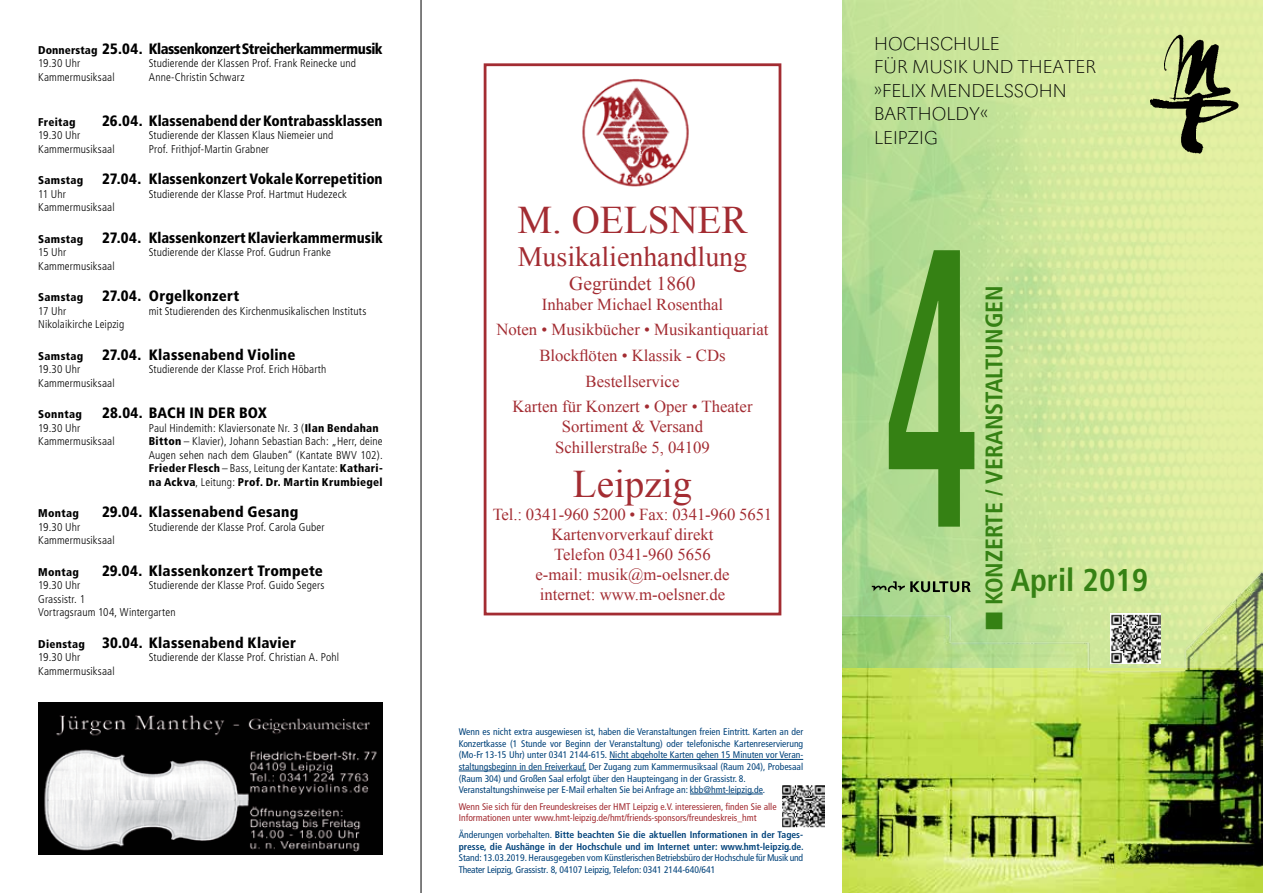
<style>
.page{position:relative;width:1263px;height:893px;background:#fff}
.page>*{position:absolute;margin:0;border:0;box-sizing:border-box;transform-origin:0 0}
.t1{font:700 condensed 396px "Frutiger";color:#358114;scale:.47 1}
.t2{font:39px "Times New Roman";color:#a32c32}
.t3{font:700 condensed 31.5px "Frutiger";color:#358114}
.t4{font:27.9px "Times New Roman";color:#a32c32}
.t5{font:700 condensed 24px "Frutiger";color:#358114}
.t6{font:19.5px/23.4px "Maxima Zart T20";color:#000}
.t7{font:19.5px "Times New Roman";color:#a32c32}
.t8{font:16.8px/20.1px "Times New Roman";color:#a32c32;text-align:center}
.t9{font:900 condensed 15px "Frutiger";color:#000}
.t10{font:900 condensed 15px "Frutiger";letter-spacing:-.035em;color:#000}
.t11{font:300 condensed 11.25px/13.5px "Frutiger";letter-spacing:.01em;color:#000;text-align:justify}
.t12{font:900 condensed 11.25px "Frutiger";letter-spacing:.025em;color:#000}
.t13{font:condensed 9.6px/11.6px "Frutiger";color:#00427a}
.t14{font:condensed 9.6px/11.6px "Frutiger";color:#a32c32}
.t15{font:700 condensed 9.6px/11.6px "Frutiger";color:#00427a}
.s1{font-size:11.25px}
.s2{font-weight:900}
.s3{font-weight:400}
</style>
<div class="page">
<img style="left:842px;top:668px;width:421px;height:225px">
<img style="left:842px;top:0;width:421px;height:668px">
<img style="left:1110px;top:613px;width:50px;height:50px">
<svg style="left:872px;top:581px;width:99px;height:11px"></svg>
<img style="left:38px;top:702px;width:345px;height:153px">
<hr style="left:609px;top:759px;width:194px;height:1px;background:#00427a">
<hr style="left:459px;top:771px;width:127px;height:1px;background:#00427a">
<hr style="left:690px;top:794px;width:73px;height:1px;background:#00427a">
<div style="left:484px;top:63px;width:297px;height:552px;border:3px solid #a32c32"></div>
<img style="left:582px;top:79px;width:107px;height:108px">
<img style="left:782px;top:785px;width:43px;height:43px">
<img style="left:1150px;top:35px;width:88px;height:118px">
<hr style="left:421px;top:0;width:1px;height:893px;background:#000">
<h3 class="t10" style="left:38px;top:40px;width:346px"><span class="s1">Donnerstag</span> 25.04. Klassenkonzert Streicherkammermusik</h3>
<p class="t11" style="left:38px;top:57px;width:43px">19.30 Uhr</p>
<p class="t11" style="left:149px;top:57px;width:209px">Studierende der Klassen Prof. Frank Reinecke und</p>
<p class="t11" style="left:38px;top:70px;width:78px">Kammermusiksaal</p>
<p class="t11" style="left:149px;top:70px;width:97px">Anne-Christin Schwarz</p>
<p class="t12" style="left:38px;top:115px;width:39px">Freitag</p>
<h3 class="t9" style="left:102px;top:112px;width:282px">26.04. Klassenabend der Kontrabassklassen</h3>
<p class="t11" style="left:38px;top:129px;width:43px">19.30 Uhr</p>
<p class="t11" style="left:149px;top:129px;width:186px">Studierende der Klassen Klaus Niemeier und</p>
<p class="t11" style="left:38px;top:142px;width:78px">Kammermusiksaal</p>
<p class="t11" style="left:149px;top:142px;width:122px">Prof. Frithjof-Martin Grabner</p>
<p class="t12" style="left:38px;top:174px;width:46px">Samstag</p>
<h3 class="t9" style="left:102px;top:170px;width:282px">27.04. Klassenkonzert Vokale Korrepetition</h3>
<p class="t11" style="left:38px;top:187px;width:29px">11 Uhr</p>
<p class="t11" style="left:149px;top:187px;width:200px">Studierende der Klasse Prof. Hartmut Hudezeck</p>
<p class="t11" style="left:38px;top:201px;width:78px">Kammermusiksaal</p>
<p class="t12" style="left:38px;top:232px;width:46px">Samstag</p>
<h3 class="t9" style="left:102px;top:229px;width:282px">27.04. Klassenkonzert Klavierkammermusik</h3>
<p class="t11" style="left:38px;top:246px;width:30px">15 Uhr</p>
<p class="t11" style="left:149px;top:246px;width:184px">Studierende der Klasse Prof. Gudrun Franke</p>
<p class="t11" style="left:38px;top:259px;width:78px">Kammermusiksaal</p>
<p class="t12" style="left:38px;top:291px;width:46px">Samstag</p>
<h3 class="t9" style="left:102px;top:287px;width:139px">27.04. Orgelkonzert</h3>
<p class="t11" style="left:38px;top:304px;width:30px">17 Uhr</p>
<p class="t11" style="left:149px;top:304px;width:219px">mit Studierenden des Kirchenmusikalischen Instituts</p>
<p class="t11" style="left:38px;top:318px;width:87px">Nikolaikirche Leipzig</p>
<p class="t12" style="left:38px;top:349px;width:46px">Samstag</p>
<h3 class="t9" style="left:102px;top:346px;width:195px">27.04. Klassenabend Violine</h3>
<p class="t11" style="left:38px;top:363px;width:43px">19.30 Uhr</p>
<p class="t11" style="left:149px;top:363px;width:179px">Studierende der Klasse Prof. Erich Höbarth</p>
<p class="t11" style="left:38px;top:376px;width:78px">Kammermusiksaal</p>
<p class="t12" style="left:38px;top:408px;width:45px">Sonntag</p>
<h3 class="t9" style="left:102px;top:404px;width:167px">28.04. BACH IN DER BOX</h3>
<p class="t11" style="left:38px;top:421px;width:43px">19.30 Uhr</p>
<p class="t11" style="left:149px;top:421px;width:232px">Paul Hindemith: Klaviersonate Nr. 3 (<span class="s2">Ilan Bendahan</span></p>
<p class="t11" style="left:38px;top:435px;width:78px">Kammermusiksaal</p>
<p class="t11" style="left:149px;top:435px;width:235px"><span class="s2">Bitton</span> – Klavier), Johann Sebastian Bach: „Herr, deine Augen sehen nach dem Glauben“ (Kantate BWV 102).<br><span class="s2">Frieder Flesch</span> – Bass, Leitung der Kantate: <span class="s2">Kathari&shy;na Ackva</span>, Leitung: <span class="s2">Prof. Dr. Martin Krumbiegel</span></p>
<p class="t12" style="left:38px;top:507px;width:42px">Montag</p>
<h3 class="t9" style="left:102px;top:503px;width:198px">29.04. Klassenabend Gesang</h3>
<p class="t11" style="left:38px;top:520px;width:43px">19.30 Uhr</p>
<p class="t11" style="left:149px;top:520px;width:177px">Studierende der Klasse Prof. Carola Guber</p>
<p class="t11" style="left:38px;top:534px;width:78px">Kammermusiksaal</p>
<p class="t12" style="left:38px;top:565px;width:42px">Montag</p>
<h3 class="t9" style="left:102px;top:562px;width:222px">29.04. Klassenkonzert Trompete</h3>
<p class="t11" style="left:38px;top:579px;width:43px">19.30 Uhr</p>
<p class="t11" style="left:149px;top:579px;width:177px">Studierende der Klasse Prof. Guido Segers</p>
<p class="t11" style="left:38px;top:592px;width:139px">Grassistr. 1<br>Vortragsraum 104, Wintergarten</p>
<h3 class="t9" style="left:38px;top:634px;width:259px"><span class="s1">Dienstag</span> 30.04. Klassenabend Klavier</h3>
<p class="t11" style="left:38px;top:651px;width:43px">19.30 Uhr</p>
<p class="t11" style="left:149px;top:651px;width:192px">Studierende der Klasse Prof. Christian A. Pohl</p>
<p class="t11" style="left:38px;top:664px;width:78px">Kammermusiksaal</p>
<h2 class="t2" style="left:517px;top:198px;width:232px">M. OELSNER</h2>
<h3 class="t4" style="left:518px;top:241px;width:231px">Musikalienhandlung</h3>
<h3 class="t7" style="left:569px;top:272px;width:128px">Gegründet 1860</h3>
<h3 class="t8" style="left:496px;top:291px;width:274px;line-height:25.7px">Inhaber Michael Rosenthal<br>Noten • Musikbücher • Musikantiquariat<br>Blockflöten • Klassik - CDs<br>Bestellservice<br>Karten für Konzert • Oper • Theater</h3>
<h3 class="t8" style="left:555px;top:417px;width:156px">Sortiment &amp; Versand<br>Schillerstraße 5, 04109</h3>
<h2 class="t2" style="left:573px;top:462px;width:121px">Leipzig</h2>
<h3 class="t8" style="left:493px;top:504px;width:281px">Tel.: 0341-960 5200 • Fax: 0341-960 5651<br>Kartenvorverkauf direkt<br>Telefon 0341-960 5656<br>e-mail: musik@m-oelsner.de<br>internet: www.m-oelsner.de</h3>
<p class="t13" style="left:459px;top:726px;width:346px">Wenn es nicht extra ausgewiesen ist, haben die Veranstaltungen freien Eintritt. Karten an der Konzertkasse (1 Stunde vor Beginn der Veranstaltung) oder telefonische Kartenreservierung (Mo-Fr 13-15 Uhr) unter 0341 2144-615. Nicht abgeholte Karten gehen 15 Minuten vor Veran&shy;staltungsbeginn in den Freiverkauf. Der Zugang zum Kammermusiksaal (Raum 204), Probesaal (Raum 304) und Großen Saal erfolgt über den Haupteingang in der Grassistr. 8.<br>Veranstaltungshinweise per E-Mail erhalten Sie bei Anfrage an: kbb@hmt-leipzig.de.</p>
<p class="t14" style="left:459px;top:801px;width:319px">Wenn Sie sich für den Freundeskreises der HMT Leipzig e.V. interessieren, finden Sie alle<br>Informationen unter www.hmt-leipzig.de/hmt/friends-sponsors/freundeskreis_hmt</p>
<p class="t15" style="left:459px;top:829px;width:346px"><span class="s3">Änderungen vorbehalten.</span> Bitte beachten Sie die aktuellen Informationen in der Tages&shy;presse, die Aushänge in der Hochschule und im Internet unter: www.hmt-leipzig.de.</p>
<p class="t13" style="left:459px;top:852px;width:346px">Stand: 13.03.2019. Herausgegeben vom Künstlerischen Betriebsbüro der Hochschule für Musik und<br>Theater Leipzig, Grassistr. 8, 04107 Leipzig, Telefon: 0341 2144-640/641</p>
<h3 class="t6" style="left:874px;top:32px;width:223px">HOCHSCHULE<br>FÜR MUSIK UND THEATER »FELIX MENDELSSOHN<br>BARTHOLDY«<br>LEIPZIG</h3>
<h1 class="t1" style="left:883px;top:154px;width:207px">4</h1>
<h3 class="t5" style="left:980px;top:630px;width:346px;rotate:-90deg">■ KONZERTE / VERANSTALTUNGEN</h3>
<h3 class="t3" style="left:1011px;top:562px;width:139px">April 2019</h3>
</div>
